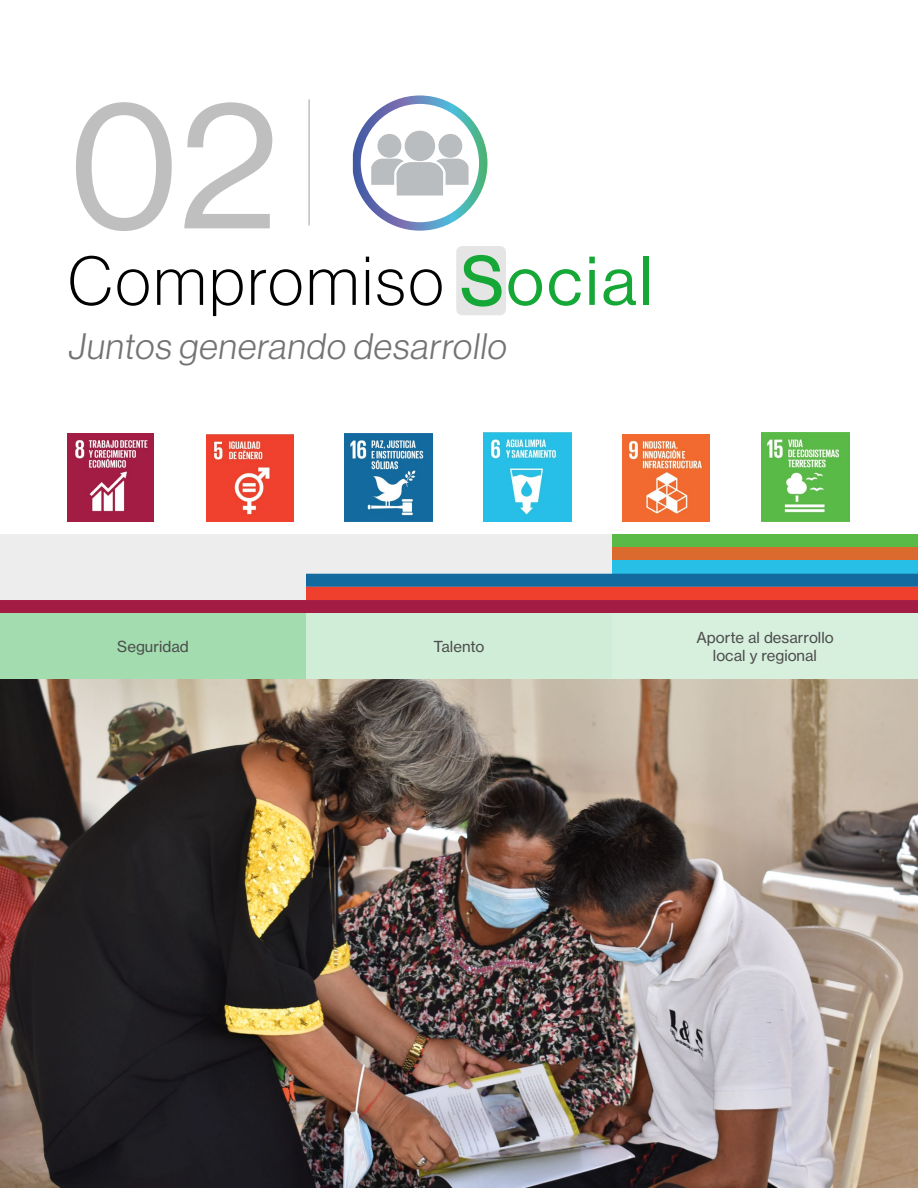
<style>
.page{position:relative;width:918px;height:1188px;background:#fff}
.page>*{position:absolute;margin:0;border:0;box-sizing:border-box;transform-origin:0 0}
.t1{font:180px "N Haas Grotesk DS Pro 55 Rg";color:#bfbfbf}
.t2{font:67.5px "N Haas Grotesk DS Pro 35 X Lt";letter-spacing:.05em;color:#000}
.t3{font:36px "N Haas Grotesk DS Pro 45 Lt";color:#737373}
.t4{font:15px/18px "N Haas Grotesk TX Pro 55 Rg";color:#4d4d4d;text-align:center}
.s1{font-family:"N Haas Grotesk DS Pro 55 Rg";color:#16a837}
</style>
<div class="page">
<div style="left:456px;top:246px;width:50px;height:69px;background:#e5e5e5;border-radius:6px"></div>
<img style="left:0;top:678px;width:918px;height:510px">
<hr style="left:308px;top:99px;width:2px;height:126px;background:#bfbfbf">
<svg style="left:0;top:534px;width:918px;height:79px;background:#b49c9f"></svg>
<div style="left:0;top:613px;width:306px;height:65px;background:#a2dcaf"></div>
<div style="left:306px;top:613px;width:306px;height:65px;background:#d0eed7"></div>
<div style="left:612px;top:613px;width:306px;height:65px;background:#d7f0dd"></div>
<img style="left:68px;top:433px;width:86px;height:88px">
<img style="left:206px;top:434px;width:87px;height:87px">
<img style="left:344px;top:433px;width:89px;height:88px">
<img style="left:623px;top:434px;width:87px;height:87px">
<img style="left:483px;top:433px;width:89px;height:88px">
<img style="left:761px;top:433px;width:89px;height:88px">
<svg style="left:353px;top:95px;width:134px;height:136px"></svg>
<h1 class="t1" style="left:68px;top:63px;width:212px">02</h1>
<h2 class="t2" style="left:68px;top:243px;width:586px">Compromiso <span class="s1">Social</span></h2>
<h3 class="t3" style="left:68px;top:326px;width:445px">Juntos generando desarrollo</h3>
<p class="t4" style="left:117px;top:637px;width:73px">Seguridad</p>
<p class="t4" style="left:433px;top:637px;width:53px">Talento</p>
<p class="t4" style="left:696px;top:628px;width:139px">Aporte al desarrollo local y regional</p>
</div>
